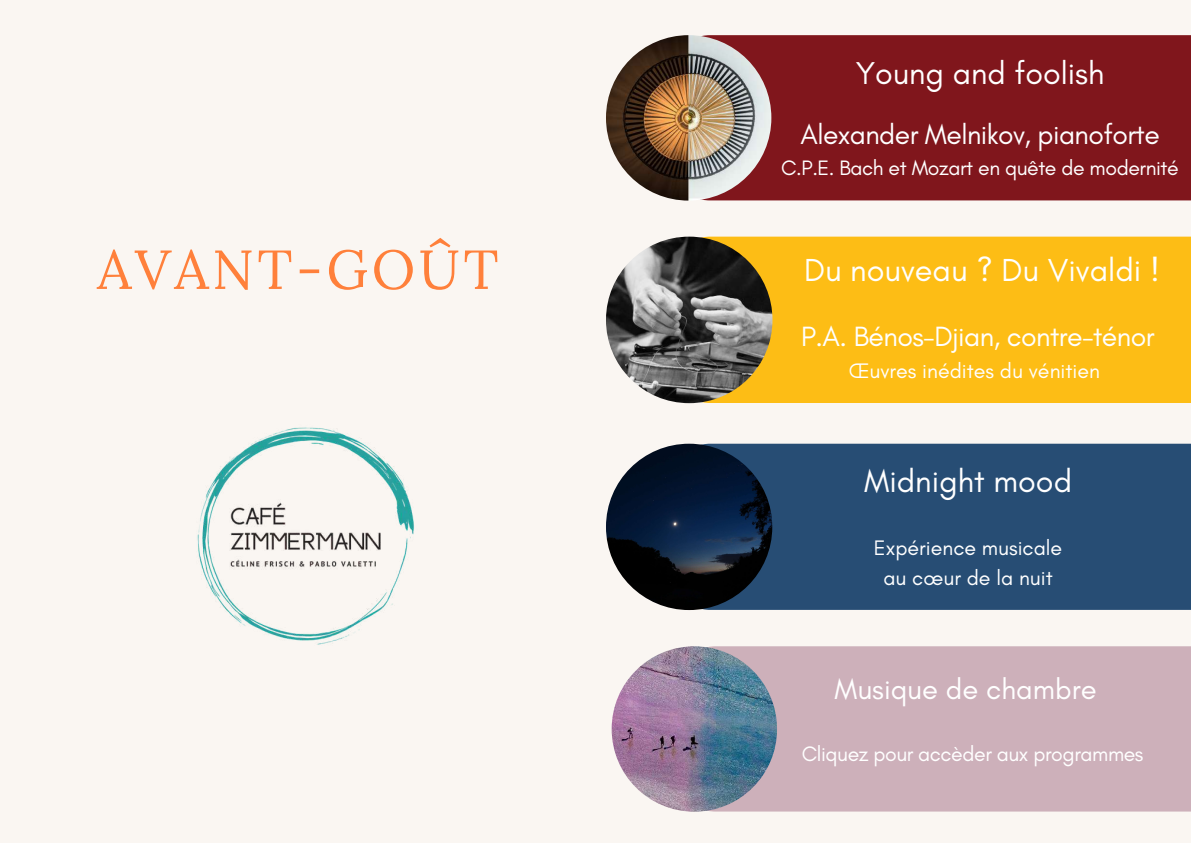
<style>
.page{position:relative;width:1191px;height:843px;background:#fff}
.page>*{position:absolute;margin:0;border:0;box-sizing:border-box;transform-origin:0 0}
.t1{font:54.8px "Lora";letter-spacing:.065em;color:#ff803b}
.t2{font:32.4px "Glacial Indifference";color:#fff}
.t3{font:32.3px "Glacial Indifference";color:#fff}
.t4{font:32.1px "Glacial Indifference";color:#fff}
.t5{font:29.1px "Glacial Indifference";color:#fff}
.t6{font:28.4px "Glacial Indifference";letter-spacing:-.02em;color:#fff}
.t7{font:28.2px "Glacial Indifference";letter-spacing:-.02em;color:#fff}
.t8{font:21.4px/29.2px "Glacial Indifference";color:#fff;text-align:center}
.t9{font:21.2px "Glacial Indifference";letter-spacing:-.02em;color:#fff}
</style>
<div class="page">
<div style="left:0;top:0;width:1190px;height:842px;background:#faf6f2"></div>
<img style="left:197px;top:427px;width:217px;height:218px">
<div style="left:670px;top:236px;width:520px;height:167px;background:#fdbd15"></div>
<img style="left:606px;top:236px;width:166px;height:167px;border-radius:50%">
<div style="left:670px;top:443px;width:520px;height:166px;background:#274d74"></div>
<img style="left:606px;top:443px;width:166px;height:167px;border-radius:50%">
<div style="left:675px;top:646px;width:515px;height:165px;background:#cdb0ba"></div>
<img style="left:611px;top:646px;width:166px;height:165px;border-radius:50%">
<div style="left:670px;top:35px;width:520px;height:165px;background:#80161c"></div>
<img style="left:606px;top:35px;width:165px;height:165px;border-radius:50%">
<h1 class="t1" style="left:97px;top:234px;width:403px">AVANT-GOÛT</h1>
<h3 class="t4" style="left:855px;top:53px;width:250px">Young and foolish</h3>
<h3 class="t7" style="left:800px;top:117px;width:361px">Alexander Melnikov, pianoforte</h3>
<p class="t9" style="left:781px;top:155px;width:399px">C.P.E. Bach et Mozart en quête de modernité</p>
<h2 class="t2" style="left:804px;top:250px;width:357px">Du nouveau ? Du Vivaldi !</h2>
<h3 class="t6" style="left:801px;top:319px;width:355px">P.A. Bénos-Djian, contre-ténor</h3>
<p class="t8" style="left:848px;top:355px;width:253px">Œuvres inédites du vénitien</p>
<h3 class="t3" style="left:864px;top:461px;width:209px">Midnight mood</h3>
<p class="t8" style="left:873px;top:533px;width:190px">Expérience musicale au cœur de la nuit</p>
<h3 class="t5" style="left:834px;top:670px;width:263px">Musique de chambre</h3>
<p class="t9" style="left:801px;top:740px;width:343px">Cliquez pour accèder aux programmes</p>
</div>
